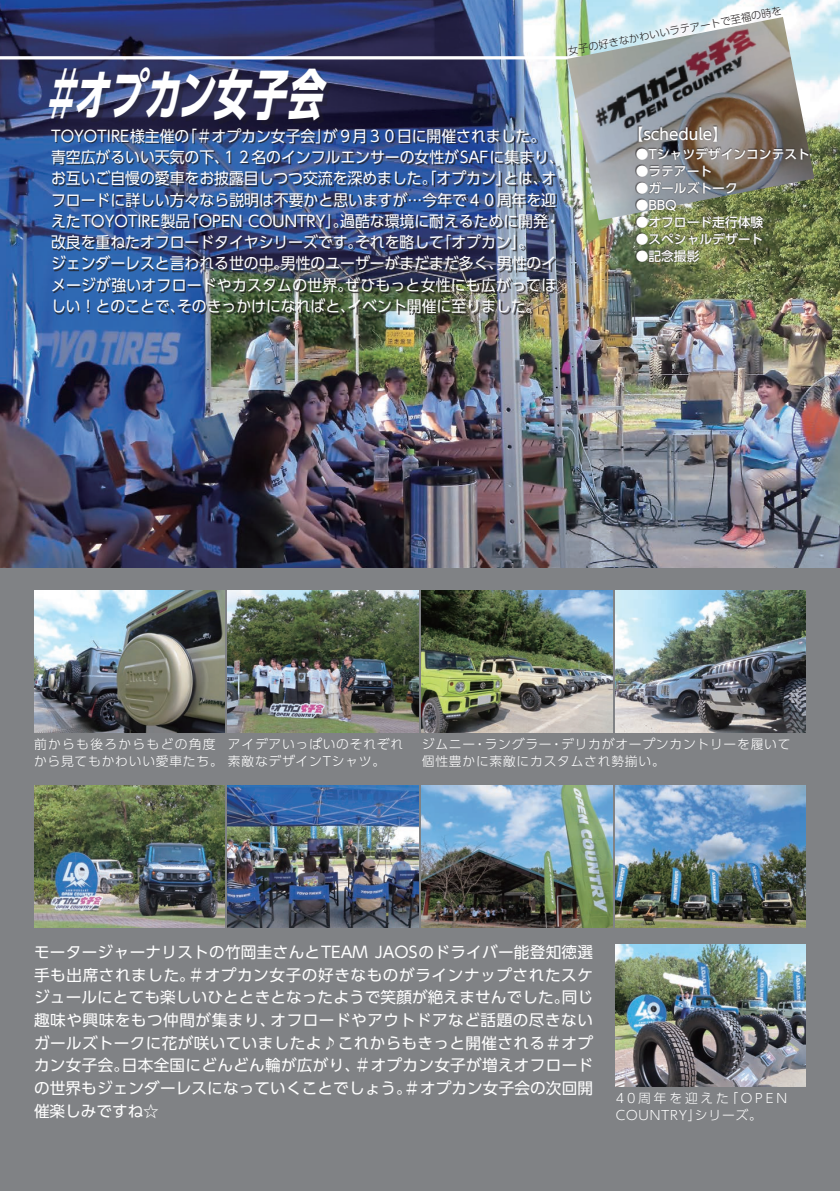
<style>
.page{position:relative;width:840px;height:1191px;background:#fff}
.page>*{position:absolute;margin:0;border:0;box-sizing:border-box;transform-origin:0 0}
.t1{font:italic 700 53.8px "UD Shin Go Pr 6";color:#fff;scale:.65 1}
.t2{font:15.6px/21.2px "UD Shin Go Pr 6";color:#fff;scale:.95 1}
.t3{font:15.6px/22.6px "UD Shin Go Pr 6";color:#fff;text-align:justify}
.t4{font:500 15.4px "UD Shin Go Pr 6";color:#fff}
.t5{font:300 12.8px/17px "UD Shin Go Pr 6";letter-spacing:.06em;color:#fff}
.t6{font:500 12.8px "UD Shin Go Pr 6";color:#fff}
.t7{font:300 12.8px/17px "UD Shin Go Pr 6";letter-spacing:.22em;color:#fff}
.t8{font:300 10.4px "UD Shin Go Pr 6";color:#231f20}
</style>
<div class="page">
<div style="left:0;top:0;width:839px;height:1191px;background:#808285"></div>
<img style="left:0;top:0;width:839px;height:567px">
<div style="left:53px;top:71px;width:278px;height:54px;background:#231f20;opacity:.3"></div>
<hr style="left:0;top:56px;width:647px;height:3px;background:#fff">
<hr style="left:839px;top:0;width:1px;height:330px;background:#e6e7e9">
<img style="left:34px;top:785px;width:190px;height:142px">
<img style="left:228px;top:785px;width:190px;height:142px">
<img style="left:421px;top:785px;width:190px;height:142px">
<img style="left:615px;top:785px;width:190px;height:142px">
<img style="left:615px;top:944px;width:190px;height:142px">
<img style="left:34px;top:590px;width:190px;height:142px">
<img style="left:228px;top:590px;width:190px;height:142px">
<img style="left:421px;top:590px;width:190px;height:142px">
<img style="left:615px;top:590px;width:190px;height:142px">
<img style="left:567px;top:17px;width:246px;height:203px">
<div style="left:635px;top:126px;width:174px;height:137px;background:#231f20;opacity:.8"></div>
<div style="left:52px;top:129px;width:504px;height:185px;background:#231f20;opacity:.8"></div>
<h1 class="t1" style="left:42px;top:50px;width:454px">＃オプカン女子会</h1>
<p class="t2" style="left:51px;top:125px;width:541px">TOYOTIRE様主催の「＃オプカン女子会」が９月３０日に開催されました。青空広がるいい天気の下、１２名のインフルエンサーの女性がSAFに集まり、お互いご自慢の愛車をお披露目しつつ交流を深めました。「オプカン」とは、オフロードに詳しい方々なら説明は不要かと思いますが…今年で４０周年を迎えたTOYOTIRE製品「OPEN COUNTRY」。過酷な環境に耐えるために開発・改良を重ねたオフロードタイヤシリーズです。それを略して「オプカン」。<br>ジェンダーレスと言われる世の中。男性のユーザーがまだまだ多く、男性のイメージが強いオフロードやカスタムの世界。ぜひもっと女性にも広がってほしい！とのことで、そのきっかけになればと、イベント開催に至りました。</p>
<p class="t8" style="left:566px;top:43px;width:219px;rotate:-11deg">女子の好きなかわいいラテアートで至福の時を</p>
<p class="t4" style="left:627px;top:122px;width:101px">【schedule】</p>
<p class="t6" style="left:635px;top:144px;width:176px">●Tシャツデザインコンテスト</p>
<p class="t6" style="left:635px;top:161px;width:78px">●ラテアート</p>
<p class="t6" style="left:635px;top:178px;width:104px">●ガールズトーク</p>
<p class="t6" style="left:635px;top:195px;width:43px">●BBQ</p>
<p class="t6" style="left:635px;top:212px;width:129px">●オフロード走行体験</p>
<p class="t6" style="left:635px;top:229px;width:129px">●スペシャルデザート</p>
<p class="t6" style="left:635px;top:246px;width:65px">●記念撮影</p>
<p class="t5" style="left:228px;top:735px;width:177px">アイデアいっぱいのそれぞれ</p>
<p class="t5" style="left:421px;top:735px;width:370px">ジムニー・ラングラー・デリカがオープンカントリーを履いて個性豊かに素敵にカスタムされ勢揃い。</p>
<p class="t5" style="left:34px;top:735px;width:352px">前からも後ろからもどの角度<br>から見てもかわいい愛車たち。素敵なデザインTシャツ。</p>
<p class="t3" style="left:34px;top:940px;width:560px">モータージャーナリストの竹岡圭さんとTEAM JAOSのドライバー能登知徳選手も出席されました。＃オプカン女子の好きなものがラインナップされたスケジュールにとても楽しいひとときとなったようで笑顔が絶えませんでした。同じ趣味や興味をもつ仲間が集まり、オフロードやアウトドアなど話題の尽きないガールズトークに花が咲いていましたよ♪これからもきっと開催される＃オプカン女子会。日本全国にどんどん輪が広がり、＃オプカン女子が増えオフロードの世界もジェンダーレスになっていくことでしょう。＃オプカン女子会の次回開催楽しみですね☆</p>
<p class="t7" style="left:615px;top:1089px;width:173px">40周年を迎えた「OPEN<br>COUNTRY」シリーズ。</p>
</div>
